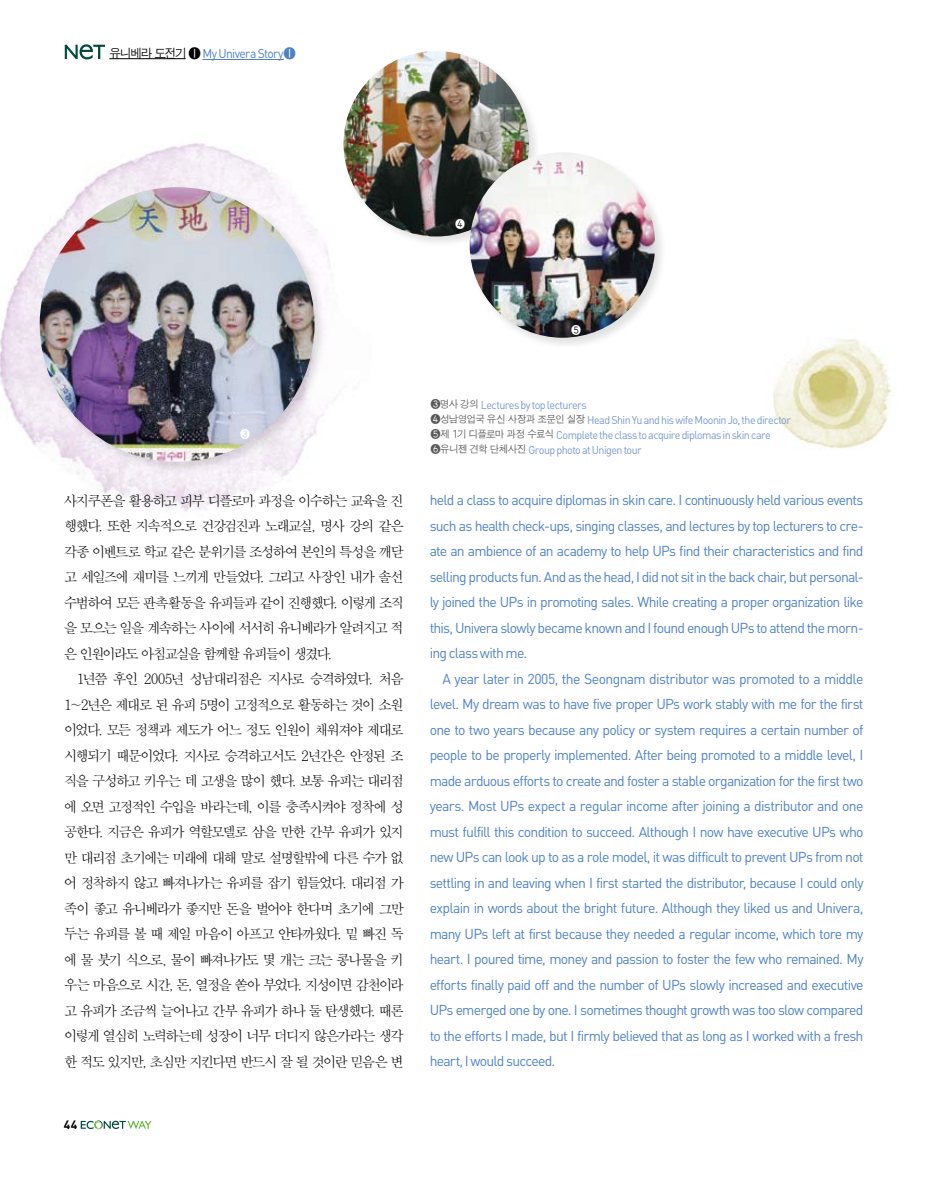
<style>
.page{position:relative;width:936px;height:1191px;background:#fff}
.page>*{position:absolute;margin:0;border:0;box-sizing:border-box;transform-origin:0 0}
.t1{font:14.25px "DIN";letter-spacing:-.055em;color:#4f82c3}
.t2{font:14.1px "SMSS Myung Jo Std";letter-spacing:-.15em;color:#000}
.t3{font:14.1px "SMSS Myung Jo Std";letter-spacing:-.125em;color:#000}
.t4{font:12.75px "DIN";letter-spacing:-.055em;color:#4f82c3;scale:.95 1}
.t5{font:700 12px "DIN";color:#000}
.t6{font:11.25px/15px "DIN";letter-spacing:-.05em;color:#7898cf;scale:.95 1}
.t7{font:10.2px "SMJ Gothic Std";color:#fff;scale:.92 1}
.s1{font-family:"SMJ Gothic Std";font-size:12.3px;color:#000}
.s2{font-family:"SMJ Gothic Std";font-size:12.3px}
.s3{font-family:"SMJ Gothic Std";font-size:10.2px;color:#595757}
</style>
<div class="page">
<img style="left:0;top:143px;width:335px;height:369px">
<svg style="left:81px;top:1120px;width:70px;height:9px"></svg>
<hr style="left:109px;top:58px;width:76px;height:1px;background:#000">
<hr style="left:202px;top:59px;width:82px;height:1px;background:#4f82c3">
<svg style="left:65px;top:44px;width:40px;height:15px"></svg>
<div style="left:37px;top:185px;width:296px;height:295px;background:#000;opacity:.12"></div>
<img style="left:40px;top:187px;width:274px;height:275px;border-radius:137px">
<div style="left:341px;top:49px;width:206px;height:205px;background:#000;opacity:.12"></div>
<img style="left:343px;top:51px;width:186px;height:185px;border-radius:93px">
<div style="left:467px;top:150px;width:206px;height:206px;background:#000;opacity:.12"></div>
<img style="left:469px;top:152px;width:186px;height:186px;border-radius:93px">
<img style="left:772px;top:339px;width:120px;height:110px">
<p class="t4" style="left:109px;top:45px;width:197px"><span class="s1">유니베라 도전기 ❶</span> My Univera Story<span class="s2">❶</span></p>
<p class="t7" style="left:455px;top:219px;width:12px">❹</p>
<p class="t7" style="left:571px;top:324px;width:12px">❺</p>
<p class="t7" style="left:240px;top:428px;width:12px">❸</p>
<p class="t2" style="left:64px;top:493px;width:342px">사지쿠폰을 활용하고 피부 디플로마 과정을 이수하는 교육을 진</p>
<p class="t2" style="left:64px;top:519px;width:342px">행했다. 또한 지속적으로 건강검진과 노래교실, 명사 강의 같은</p>
<p class="t2" style="left:64px;top:544px;width:342px">각종 이벤트로 학교 같은 분위기를 조성하여 본인의 특성을 깨닫</p>
<p class="t2" style="left:64px;top:570px;width:342px">고 세일즈에 재미를 느끼게 만들었다. 그리고 사장인 내가 솔선</p>
<p class="t2" style="left:64px;top:595px;width:342px">수범하여 모든 판촉활동을 유피들과 같이 진행했다. 이렇게 조직</p>
<p class="t2" style="left:64px;top:621px;width:342px">을 모으는 일을 계속하는 사이에 서서히 유니베라가 알려지고 적</p>
<p class="t2" style="left:64px;top:646px;width:270px">은 인원이라도 아침교실을 함께할 유피들이 생겼다.</p>
<p class="t2" style="left:77px;top:672px;width:329px">1년쯤 후인 2005년 성남대리점은 지사로 승격하였다. 처음</p>
<p class="t2" style="left:64px;top:697px;width:342px">1~2년은 제대로 된 유피 5명이 고정적으로 활동하는 것이 소원</p>
<p class="t2" style="left:64px;top:723px;width:342px">이었다. 모든 정책과 제도가 어느 정도 인원이 채워져야 제대로</p>
<p class="t2" style="left:64px;top:748px;width:342px">시행되기 때문이었다. 지사로 승격하고서도 2년간은 안정된 조</p>
<p class="t2" style="left:64px;top:774px;width:342px">직을 구성하고 키우는 데 고생을 많이 했다. 보통 유피는 대리점</p>
<p class="t2" style="left:64px;top:799px;width:342px">에 오면 고정적인 수입을 바라는데, 이를 충족시켜야 정착에 성</p>
<p class="t2" style="left:64px;top:825px;width:342px">공한다. 지금은 유피가 역할모델로 삼을 만한 간부 유피가 있지</p>
<p class="t2" style="left:64px;top:850px;width:342px">만 대리점 초기에는 미래에 대해 말로 설명할밖에 다른 수가 없</p>
<p class="t2" style="left:64px;top:876px;width:342px">어 정착하지 않고 빠져나가는 유피를 잡기 힘들었다. 대리점 가</p>
<p class="t2" style="left:64px;top:901px;width:342px">족이 좋고 유니베라가 좋지만 돈을 벌어야 한다며 초기에 그만</p>
<p class="t3" style="left:64px;top:927px;width:342px">두는 유피를 볼 때 제일 마음이 아프고 안타까웠다. 밑 빠진 독</p>
<p class="t2" style="left:64px;top:952px;width:342px">에 물 붓기 식으로, 물이 빠져나가도 몇 개는 크는 콩나물을 키</p>
<p class="t2" style="left:64px;top:978px;width:342px">우는 마음으로 시간, 돈, 열정을 쏟아 부었다. 지성이면 감천이라</p>
<p class="t2" style="left:64px;top:1003px;width:342px">고 유피가 조금씩 늘어나고 간부 유피가 하나 둘 탄생했다. 때론</p>
<p class="t2" style="left:64px;top:1029px;width:342px">이렇게 열심히 노력하는데 성장이 너무 더디지 않은가라는 생각</p>
<p class="t2" style="left:64px;top:1054px;width:342px">한 적도 있지만, 초심만 지킨다면 반드시 잘 될 것이란 믿음은 변</p>
<p class="t5" style="left:64px;top:1117px;width:15px">44</p>
<p class="t6" style="left:431px;top:397px;width:380px"><span class="s3">❸명사 강의</span> Lectures by top lecturers<br><span class="s3">❹성남영업국 유신 사장과 조문인 실장</span> Head Shin Yu and his wife Moonin Jo, the director <span class="s3">❺제 1기 디플로마 과정 수료식</span> Complete the class to acquire diplomas in skin care <span class="s3">❻유니젠 견학 단체사진</span> Group photo at Unigen tour</p>
<p class="t1" style="left:429px;top:491px;width:435px">held a class to acquire diplomas in skin care. I continuously held various events</p>
<p class="t1" style="left:429px;top:517px;width:435px">such as health check-ups, singing classes, and lectures by top lecturers to cre-</p>
<p class="t1" style="left:429px;top:542px;width:435px">ate an ambience of an academy to help UPs find their characteristics and find</p>
<p class="t1" style="left:429px;top:568px;width:435px">selling products fun. And as the head, I did not sit in the back chair, but personal-</p>
<p class="t1" style="left:429px;top:593px;width:435px">ly joined the UPs in promoting sales. While creating a proper organization like</p>
<p class="t1" style="left:429px;top:619px;width:435px">this, Univera slowly became known and I found enough UPs to attend the morn-</p>
<p class="t1" style="left:429px;top:644px;width:99px">ing class with me.</p>
<p class="t1" style="left:442px;top:670px;width:422px">A year later in 2005, the Seongnam distributor was promoted to a middle</p>
<p class="t1" style="left:429px;top:695px;width:435px">level. My dream was to have five proper UPs work stably with me for the first</p>
<p class="t1" style="left:429px;top:721px;width:435px">one to two years because any policy or system requires a certain number of</p>
<p class="t1" style="left:429px;top:746px;width:435px">people to be properly implemented. After being promoted to a middle level, I</p>
<p class="t1" style="left:429px;top:772px;width:435px">made arduous efforts to create and foster a stable organization for the first two</p>
<p class="t1" style="left:429px;top:797px;width:435px">years. Most UPs expect a regular income after joining a distributor and one</p>
<p class="t1" style="left:429px;top:823px;width:435px">must fulfill this condition to succeed. Although I now have executive UPs who</p>
<p class="t1" style="left:429px;top:848px;width:435px">new UPs can look up to as a role model, it was difficult to prevent UPs from not</p>
<p class="t1" style="left:429px;top:874px;width:435px">settling in and leaving when I first started the distributor, because I could only</p>
<p class="t1" style="left:429px;top:899px;width:435px">explain in words about the bright future. Although they liked us and Univera,</p>
<p class="t1" style="left:429px;top:925px;width:435px">many UPs left at first because they needed a regular income, which tore my</p>
<p class="t1" style="left:429px;top:950px;width:435px">heart. I poured time, money and passion to foster the few who remained. My</p>
<p class="t1" style="left:429px;top:976px;width:435px">efforts finally paid off and the number of UPs slowly increased and executive</p>
<p class="t1" style="left:429px;top:1001px;width:435px">UPs emerged one by one. I sometimes thought growth was too slow compared</p>
<p class="t1" style="left:429px;top:1027px;width:435px">to the efforts I made, but I firmly believed that as long as I worked with a fresh</p>
<p class="t1" style="left:429px;top:1052px;width:127px">heart, I would succeed.</p>
</div>
